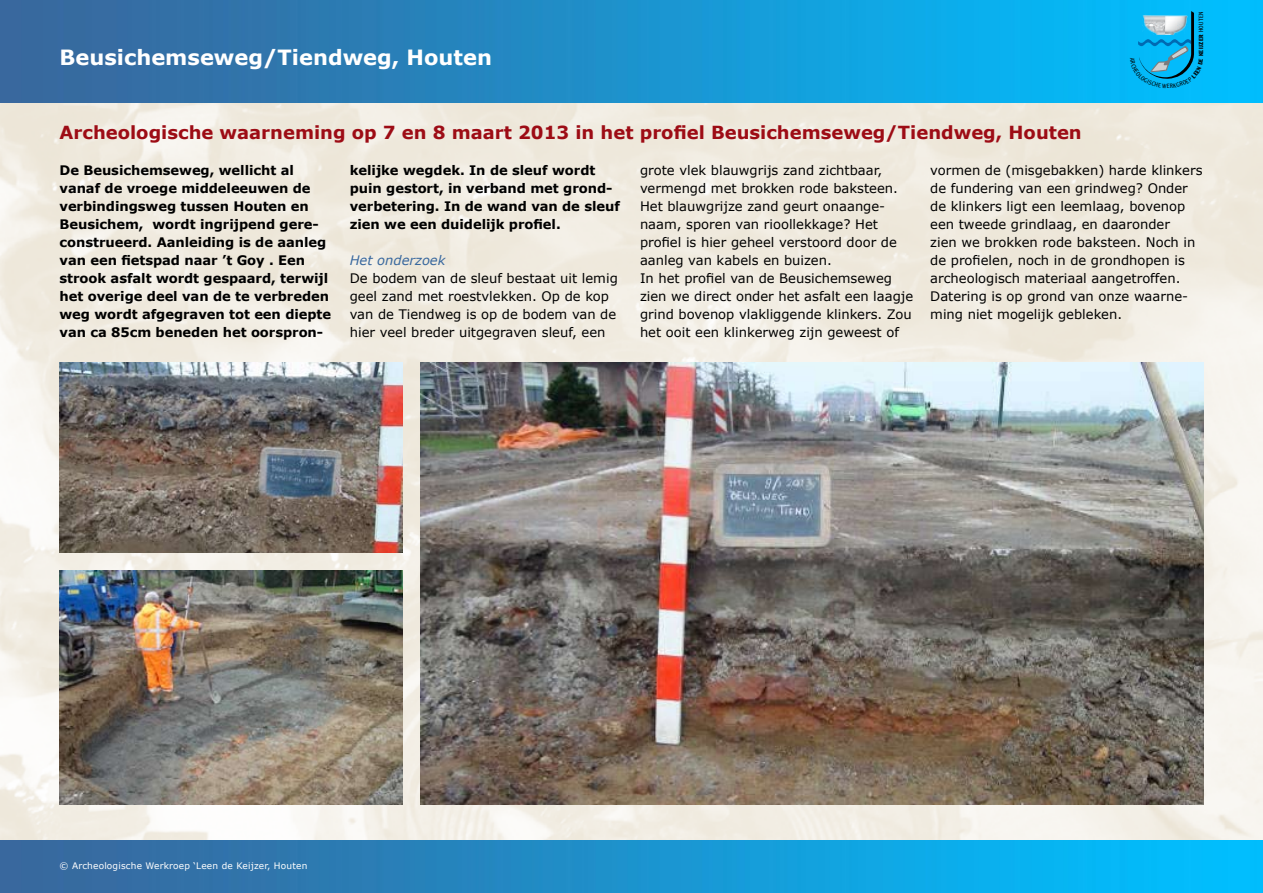
<style>
.page{position:relative;width:1263px;height:893px;background:#fff}
.page>*{position:absolute;margin:0;border:0;box-sizing:border-box;transform-origin:0 0}
.t1{font:700 21px "Verdana";color:#fff}
.t2{font:700 18px "Verdana";color:#9d0c15}
.t3{font:13.2px/18px "Verdana";color:#000}
.t4{font:700 13.2px/18px "Verdana";letter-spacing:-.005em;color:#000}
.t5{font:italic 13.2px "Verdana";color:#39689e}
.t6{font:9px "Verdana";letter-spacing:.02em;color:#fff}
.t7{font:700 5.85px "Clearface Gothic LH";letter-spacing:.06em;color:#000}
.s1{font-weight:300;font-size:6px}
</style>
<div class="page">
<img style="left:1px;top:102px;width:1261px;height:739px">
<img style="left:0;top:0;width:1263px;height:102px">
<img style="left:0;top:841px;width:1263px;height:52px">
<img style="left:421px;top:362px;width:782px;height:443px">
<img style="left:60px;top:362px;width:343px;height:191px">
<img style="left:60px;top:571px;width:343px;height:234px">
<svg style="left:1130px;top:11px;width:73px;height:77px;background:#23b2e4"></svg>
<h1 class="t1" style="left:60px;top:44px;width:434px">Beusichemseweg/Tiendweg, Houten</h1>
<p class="t7" style="left:1198px;top:56px;width:46px;rotate:-90deg">KEIJZER <span class="s1">HOUTEN</span></p>
<h2 class="t2" style="left:60px;top:121px;width:1024px">Archeologische waarneming op 7 en 8 maart 2013 in het profiel Beusichemseweg/Tiendweg, Houten</h2>
<p class="t4" style="left:350px;top:161px;width:272px">kelijke wegdek. In de sleuf wordt puin gestort, in verband met grond&shy;verbetering. In de wand van de sleuf zien we een duidelijk profiel.</p>
<p class="t5" style="left:350px;top:252px;width:97px">Het onderzoek</p>
<p class="t3" style="left:350px;top:269px;width:270px">De bodem van de sleuf bestaat uit lemig geel zand met roestvlekken. Op de kop van de Tiendweg is op de bodem van de hier veel breder uitgegraven sleuf, een</p>
<p class="t4" style="left:60px;top:161px;width:273px">De Beusichemseweg, wellicht al vanaf de vroege middeleeuwen de verbindingsweg tussen Houten en Beusichem, wordt ingrijpend gere&shy;construeerd. Aanleiding is de aanleg van een fietspad naar ’t Goy . Een strook asfalt wordt gespaard, terwijl het overige deel van de te verbreden weg wordt afgegraven tot een diepte van ca 85cm beneden het oorspron-</p>
<p class="t3" style="left:640px;top:161px;width:275px">grote vlek blauwgrijs zand zichtbaar, vermengd met brokken rode baksteen.<br>Het blauwgrijze zand geurt onaange&shy;naam, sporen van rioollekkage? Het profiel is hier geheel verstoord door de aanleg van kabels en buizen.<br>In het profiel van de Beusichemseweg zien we direct onder het asfalt een laagje grind bovenop vlakliggende klinkers. Zou het ooit een klinkerweg zijn geweest of</p>
<p class="t3" style="left:930px;top:161px;width:274px">vormen de (misgebakken) harde klinkers de fundering van een grindweg? Onder de klinkers ligt een leemlaag, bovenop een tweede grindlaag, en daaronder<br>zien we brokken rode baksteen. Noch in de profielen, noch in de grondhopen is archeologisch materiaal aangetroffen.<br>Datering is op grond van onze waarne&shy;ming niet mogelijk gebleken.</p>
<p class="t6" style="left:60px;top:859px;width:249px">© Archeologische Werkroep ‘Leen de Keijzer, Houten</p>
</div>
